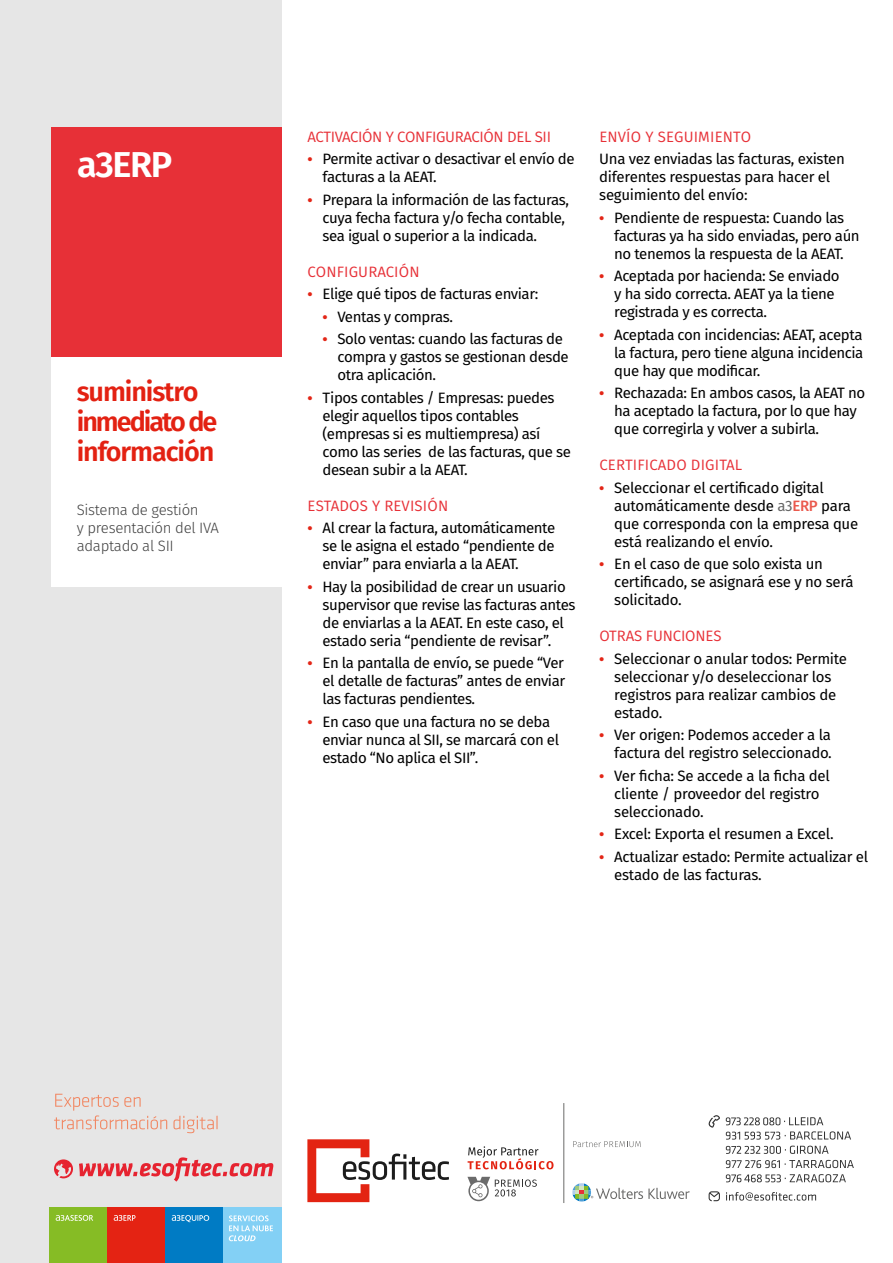
<style>
.page{position:relative;width:893px;height:1263px;background:#fff}
.page>*{position:absolute;margin:0;border:0;box-sizing:border-box;transform-origin:0 0}
.t1{font:600 36px "Fira Sans";letter-spacing:-.04em;color:#fff}
.t2{font:600 27px/30px "Fira Sans";letter-spacing:-.04em;color:#e32112}
.t3{font:15px/18px "Fira Sans";letter-spacing:-.03em;color:#000}
.t4{font:15px "Fira Sans";letter-spacing:.01em;color:#e73037}
.t5{font:300 15px/18px "Fira Sans";letter-spacing:-.02em;color:#404040}
.t6{font:15px "Fira Sans";letter-spacing:-.02em;color:#e73037}
.t7{font:15px "Fira Sans";letter-spacing:-.01em;color:#e73037}
.s1{font-family:"Klavika";font-weight:700;color:#e32617}
.s2{color:#666}
.s3{font-weight:500;color:#ea594d}
</style>
<div class="page">
<div style="left:0;top:0;width:281px;height:1263px;background:#e6e6e6"></div>
<div style="left:51px;top:357px;width:232px;height:229px;background:#fff"></div>
<div style="left:51px;top:128px;width:230px;height:229px;background:#e73037"></div>
<hr style="left:563px;top:1103px;width:1px;height:100px;background:#6b6b6a">
<svg style="left:573px;top:1141px;width:68px;height:6px"></svg>
<svg style="left:572px;top:1183px;width:118px;height:18px"></svg>
<svg style="left:307px;top:1139px;width:142px;height:63px"></svg>
<svg style="left:467px;top:1177px;width:70px;height:24px"></svg>
<svg style="left:468px;top:1146px;width:85px;height:23px"></svg>
<div style="left:49px;top:1207px;width:58px;height:56px;background:#86bc25"></div>
<div style="left:107px;top:1207px;width:58px;height:56px;background:#e42313"></div>
<div style="left:165px;top:1207px;width:58px;height:56px;background:#007bc4"></div>
<div style="left:223px;top:1207px;width:58px;height:56px;background:#83d0f5"></div>
<svg style="left:114px;top:1215px;width:22px;height:6px"></svg>
<svg style="left:56px;top:1215px;width:37px;height:6px"></svg>
<svg style="left:172px;top:1215px;width:37px;height:7px"></svg>
<svg style="left:229px;top:1215px;width:44px;height:26px"></svg>
<svg style="left:54px;top:1094px;width:164px;height:39px"></svg>
<svg style="left:726px;top:1192px;width:90px;height:8px"></svg>
<svg style="left:726px;top:1174px;width:120px;height:8px"></svg>
<svg style="left:726px;top:1160px;width:128px;height:8px"></svg>
<svg style="left:726px;top:1145px;width:103px;height:9px"></svg>
<svg style="left:726px;top:1131px;width:125px;height:8px"></svg>
<svg style="left:726px;top:1117px;width:97px;height:8px"></svg>
<svg style="left:708px;top:1115px;width:12px;height:12px"></svg>
<svg style="left:709px;top:1191px;width:11px;height:10px"></svg>
<svg style="left:79px;top:1157px;width:194px;height:25px"></svg>
<svg style="left:54px;top:1159px;width:19px;height:19px"></svg>
<h1 class="t1" style="left:77px;top:135px;width:97px">a3ERP</h1>
<h2 class="t2" style="left:77px;top:375px;width:142px">suministro inmediato de información</h2>
<p class="t5" style="left:77px;top:501px;width:144px">Sistema de gestión<br>y presentación del IVA adaptado al SII</p>
<p class="t6" style="left:308px;top:125px;width:245px">ACTIVACIÓN Y CONFIGURACIÓN DEL SII</p>
<p class="t3" style="left:322px;top:149px;width:254px;text-indent:-15px"><span class="s1">•</span> Permite activar o desactivar el envío de facturas a la AEAT.</p>
<p class="t3" style="left:322px;top:190px;width:248px;text-indent:-15px"><span class="s1">•</span> Prepara la información de las facturas, cuya fecha factura y/o fecha contable, sea igual o superior a la indicada.</p>
<p class="t4" style="left:308px;top:260px;width:113px">CONFIGURACIÓN</p>
<p class="t3" style="left:307px;top:284px;width:232px"><span class="s1">•</span> Elige qué tipos de facturas enviar:</p>
<p class="t3" style="left:322px;top:307px;width:132px"><span class="s1">•</span> Ventas y compras.</p>
<p class="t3" style="left:337px;top:329px;width:233px;text-indent:-15px"><span class="s1">•</span> Solo ventas: cuando las facturas de compra y gastos se gestionan desde otra aplicación.</p>
<p class="t3" style="left:322px;top:388px;width:250px;text-indent:-15px"><span class="s1">•</span> Tipos contables / Empresas: puedes elegir aquellos tipos contables (empresas si es multiempresa) así como las series de las facturas, que se desean subir a la AEAT.</p>
<p class="t4" style="left:308px;top:494px;width:142px">ESTADOS Y REVISIÓN</p>
<p class="t3" style="left:322px;top:518px;width:234px;text-align:justify;text-indent:-15px"><span class="s1">•</span> Al crear la factura, automáticamente se le asigna el estado “pendiente de enviar” para enviarla a la AEAT.</p>
<p class="t3" style="left:322px;top:577px;width:254px;text-indent:-15px"><span class="s1">•</span> Hay la posibilidad de crear un usuario supervisor que revise las facturas antes de enviarlas a la AEAT. En este caso, el estado seria “pendiente de revisar”.</p>
<p class="t3" style="left:322px;top:653px;width:244px;text-align:justify;text-indent:-15px"><span class="s1">•</span> En la pantalla de envío, se puede “Ver el detalle de facturas” antes de enviar las facturas pendientes.</p>
<p class="t3" style="left:322px;top:712px;width:238px;text-indent:-15px"><span class="s1">•</span> En caso que una factura no se deba enviar nunca al SII, se marcará con el estado “No aplica el SII”.</p>
<p class="t4" style="left:599px;top:125px;width:153px">ENVÍO Y SEGUIMIENTO</p>
<p class="t3" style="left:599px;top:149px;width:247px">Una vez enviadas las facturas, existen diferentes respuestas para hacer el seguimiento del envío:</p>
<p class="t3" style="left:614px;top:208px;width:247px;text-indent:-15px"><span class="s1">•</span> Pendiente de respuesta: Cuando las facturas ya ha sido enviadas, pero aún no tenemos la respuesta de la AEAT.</p>
<p class="t3" style="left:614px;top:266px;width:227px;text-indent:-15px"><span class="s1">•</span> Aceptada por hacienda: Se enviado y ha sido correcta. AEAT ya la tiene registrada y es correcta.</p>
<p class="t3" style="left:614px;top:325px;width:251px;text-align:justify;text-indent:-15px"><span class="s1">•</span> Aceptada con incidencias: AEAT, acepta la factura, pero tiene alguna incidencia que hay que modificar.</p>
<p class="t3" style="left:614px;top:383px;width:252px;text-indent:-15px"><span class="s1">•</span> Rechazada: En ambos casos, la AEAT no ha aceptado la factura, por lo que hay que corregirla y volver a subirla.</p>
<p class="t4" style="left:599px;top:454px;width:144px">CERTIFICADO DIGITAL</p>
<p class="t3" style="left:614px;top:478px;width:245px;text-indent:-15px"><span class="s1">•</span> Seleccionar el certificado digital automáticamente desde <span class="s2">a3</span><span class="s3">ERP</span> para que corresponda con la empresa que está realizando el envío.</p>
<p class="t3" style="left:614px;top:554px;width:241px;text-indent:-15px"><span class="s1">•</span> En el caso de que solo exista un certificado, se asignará ese y no será solicitado.</p>
<p class="t7" style="left:599px;top:625px;width:124px">OTRAS FUNCIONES</p>
<p class="t3" style="left:614px;top:649px;width:234px;text-indent:-15px"><span class="s1">•</span> Seleccionar o anular todos: Permite seleccionar y/o deseleccionar los registros para realizar cambios de estado.</p>
<p class="t3" style="left:599px;top:725px;width:234px;text-align:right"><span class="s1">•</span> Ver origen: Podemos acceder a la factura del registro seleccionado.</p>
<p class="t3" style="left:614px;top:766px;width:217px;text-indent:-15px"><span class="s1">•</span> Ver ficha: Se accede a la ficha del cliente / proveedor del registro seleccionado.</p>
<p class="t3" style="left:599px;top:824px;width:236px"><span class="s1">•</span> Excel: Exporta el resumen a Excel.</p>
<p class="t3" style="left:614px;top:847px;width:255px;text-indent:-15px"><span class="s1">•</span> Actualizar estado: Permite actualizar el estado de las facturas.</p>
</div>
